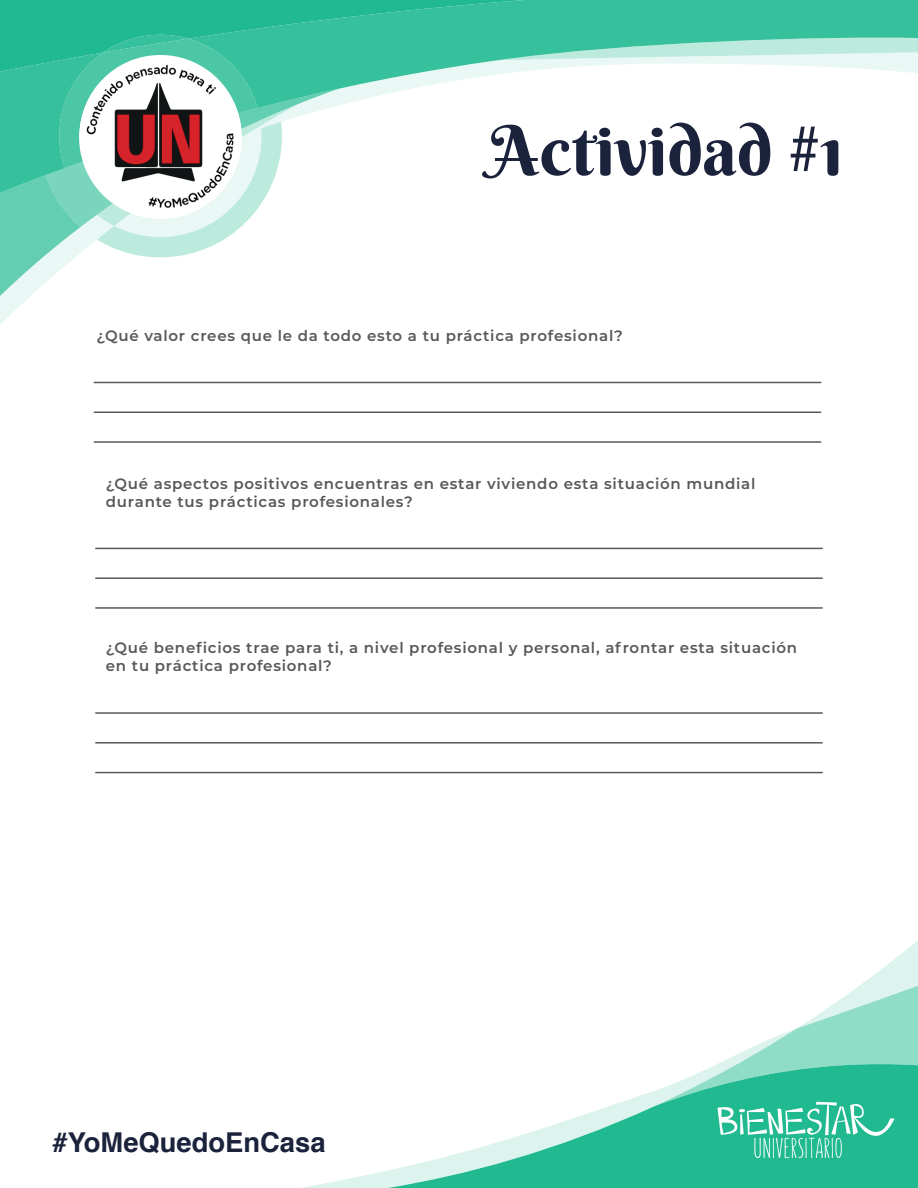
<style>
.page{position:relative;width:918px;height:1188px;background:#fff}
.page>*{position:absolute;margin:0;border:0;box-sizing:border-box;transform-origin:0 0}
.t1{font:69.3px "Berkshire Swash";color:#1b223b}
.t2{font:700 27.3px "Helvetica";color:#1b223b}
.t3{font:600 15px/18px "Montserrat";letter-spacing:.05em;color:#57585a}
</style>
<div class="page">
<hr style="left:96px;top:548px;width:726px;height:1px;background:#57585a">
<hr style="left:96px;top:577px;width:726px;height:2px;background:#57585a">
<hr style="left:96px;top:607px;width:726px;height:2px;background:#57585a">
<hr style="left:96px;top:712px;width:726px;height:2px;background:#57585a">
<hr style="left:96px;top:742px;width:726px;height:2px;background:#57585a">
<hr style="left:96px;top:772px;width:726px;height:1px;background:#57585a">
<svg style="left:302px;top:1170px;width:86px;height:18px"></svg>
<svg style="left:388px;top:1091px;width:530px;height:97px;fill:#20b990"></svg>
<svg style="left:0;top:0;width:918px;height:324px"></svg>
<svg style="left:654px;top:941px;width:264px;height:217px"></svg>
<img style="left:80px;top:57px;width:161px;height:161px">
<hr style="left:94px;top:382px;width:727px;height:1px;background:#57585a">
<hr style="left:94px;top:412px;width:727px;height:1px;background:#57585a">
<hr style="left:94px;top:441px;width:727px;height:2px;background:#57585a">
<h1 class="t1" style="left:488px;top:107px;width:357px">Actividad #1</h1>
<p class="t3" style="left:96px;top:326px;width:528px">¿Qué valor crees que le da todo esto a tu práctica profesional?</p>
<p class="t3" style="left:106px;top:474px;width:651px">¿Qué aspectos positivos encuentras en estar viviendo esta situación mundial durante tus prácticas profesionales?</p>
<p class="t3" style="left:106px;top:638px;width:693px">¿Qué beneficios trae para ti, a nivel profesional y personal, afrontar esta situación en tu práctica profesional?</p>
<h2 class="t2" style="left:52px;top:1121px;width:275px">#YoMeQuedoEnCasa</h2>
</div>
